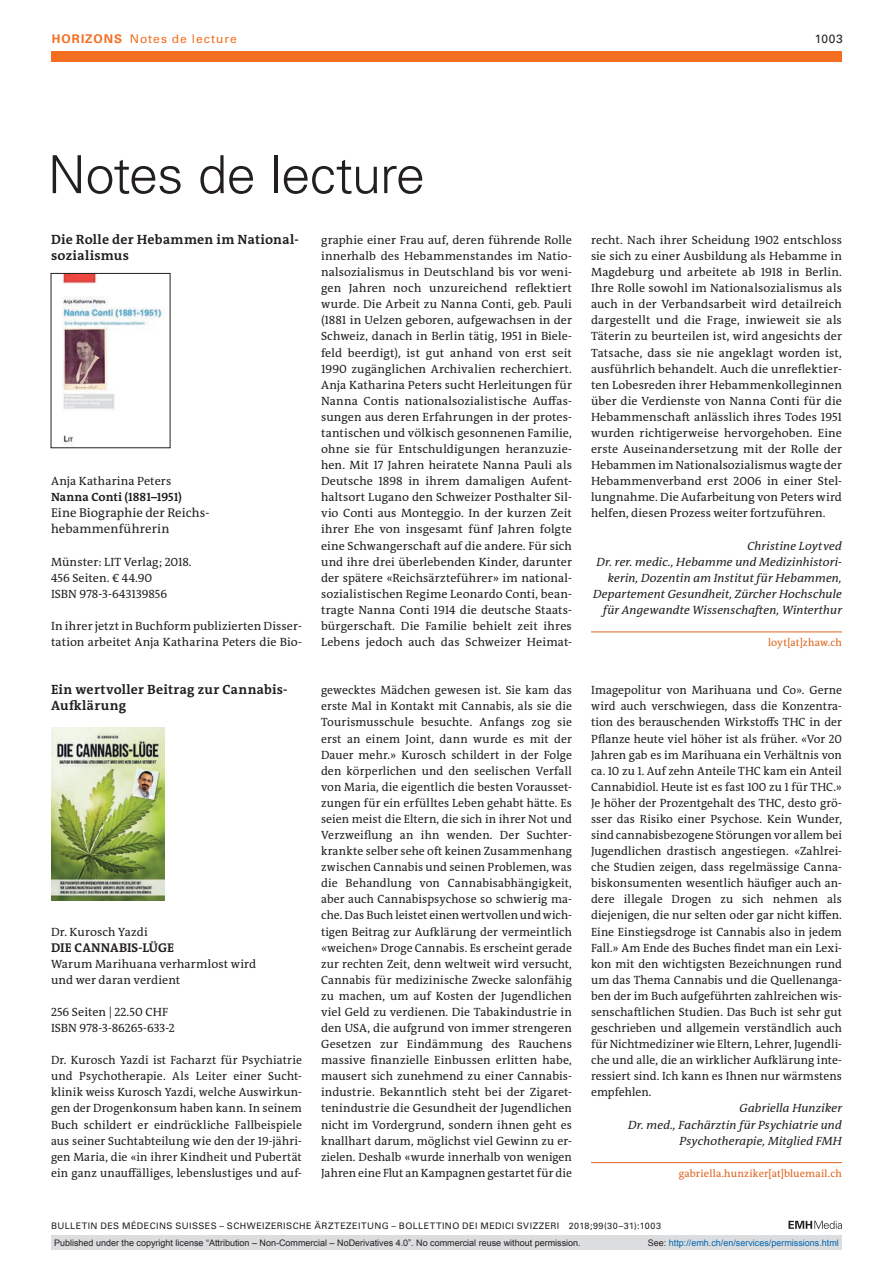
<style>
.page{position:relative;width:893px;height:1263px;background:#fff}
.page>*{position:absolute;margin:0;border:0;box-sizing:border-box;transform-origin:0 0}
.t1{font:300 52.5px "Univers LT Std";letter-spacing:-.02em;color:#231f20}
.t2{font:700 13.5px/16px "The Antiqua B W7";letter-spacing:.02em;color:#231f20}
.t3{font:12.75px/16px "The Antiqua B W5 Plain";letter-spacing:.005em;color:#231f20}
.t4{font:700 12.75px "The Antiqua B W7";color:#231f20}
.t5{font:12px/16px "The Antiqua B W5 Plain";letter-spacing:.01em;color:#231f20;text-align:justify}
.t6{font:italic 12px/16px "The Antiqua B W5 Plain";letter-spacing:.01em;color:#231f20;text-align:right}
.t7{font:12px "Univers LT Std";letter-spacing:.085em;color:#f36e21}
.t8{font:700 12px "The Antiqua B W7";color:#231f20}
.t9{font:12px "Univers LT Std";color:#231f20}
.t10{font:10.5px "The Antiqua B W5 Plain";letter-spacing:.015em;color:#dc641c}
.t11{font:9px "Arial";color:#231f20}
.t12{font:9px "Univers LT Std";letter-spacing:.05em;color:#231f20}
.t13{font:9px "Arial";color:#0166b3}
.s1{font-weight:700}
.s2{color:#231f20}
</style>
<div class="page">
<svg style="left:788px;top:1221px;width:54px;height:8px"></svg>
<hr style="left:591px;top:1162px;width:251px;height:1px;background:#dc641c">
<hr style="left:591px;top:632px;width:251px;height:1px;background:#dc641c">
<img style="left:51px;top:727px;width:114px;height:173px">
<img style="left:63px;top:275px;width:99px;height:168px">
<div style="left:51px;top:51px;width:791px;height:11px;background:#f36e21"></div>
<div style="left:51px;top:1235px;width:791px;height:15px;background:#dcdddf"></div>
<p class="t7" style="left:52px;top:31px;width:186px"><span class="s1">HORIZONS</span> Notes de lecture</p>
<p class="t9" style="left:815px;top:31px;width:30px">1003</p>
<h1 class="t1" style="left:48px;top:143px;width:379px">Notes de lecture</h1>
<p class="t2" style="left:51px;top:231px;width:249px">Die Rolle der Hebammen im National&shy;sozialismus</p>
<p class="t5" style="left:51px;top:473px;width:122px">Anja Katharina Peters</p>
<p class="t8" style="left:51px;top:489px;width:132px">Nanna Conti (1881–1951)</p>
<p class="t3" style="left:51px;top:505px;width:159px">Eine Biographie der Reichs&shy;hebammenführerin</p>
<p class="t5" style="left:51px;top:554px;width:142px;text-align:left">Münster: LIT Verlag; 2018.<br>456 Seiten. € 44.90<br>ISBN 978-3-643139856</p>
<p class="t5" style="left:51px;top:618px;width:252px">In ihrer jetzt in Buchform publizierten Disser&shy;tation arbeitet Anja Katharina Peters die Bio-</p>
<p class="t2" style="left:51px;top:682px;width:238px">Ein wertvoller Beitrag zur Cannabis-<br>Aufklärung</p>
<p class="t5" style="left:51px;top:923px;width:98px">Dr. Kurosch Yazdi</p>
<p class="t4" style="left:51px;top:939px;width:125px">DIE CANNABIS-LÜGE</p>
<p class="t5" style="left:51px;top:956px;width:207px">Warum Marihuana verharmlost wird und wer daran verdient</p>
<p class="t5" style="left:51px;top:1004px;width:125px">256 Seiten | 22.50 CHF<br>ISBN 978-3-86265-633-2</p>
<p class="t5" style="left:51px;top:1052px;width:252px">Dr. Kurosch Yazdi ist Facharzt für Psychiatrie und Psychotherapie. Als Leiter einer Sucht&shy;klinik weiss Kurosch Yazdi, welche Auswirkun&shy;gen der Drogenkonsum haben kann. In seinem Buch schildert er eindrückliche Fallbeispiele aus seiner Suchtabteilung wie den der 19-jähri&shy;gen Maria, die «in ihrer Kindheit und Pubertät ein ganz unauffälliges, lebenslustiges und auf-</p>
<p class="t5" style="left:321px;top:232px;width:252px">graphie einer Frau auf, deren führende Rolle innerhalb des Hebammenstandes im Natio&shy;nalsozialismus in Deutschland bis vor weni&shy;gen Jahren noch unzureichend reflektiert wurde. Die Arbeit zu Nanna Conti, geb. Pauli (1881 in Uelzen geboren, aufgewachsen in der Schweiz, danach in Berlin tätig, 1951 in Biele&shy;feld beerdigt), ist gut anhand von erst seit 1990 zugänglichen Archivalien recherchiert.<br>Anja Katharina Peters sucht Herleitungen für Nanna Contis nationalsozialistische Auffas&shy;sungen aus deren Erfahrungen in der protes&shy;tantischen und völkisch gesonnenen Familie, ohne sie für Entschuldigungen heranzuzie&shy;hen. Mit 17 Jahren heiratete Nanna Pauli als Deutsche 1898 in ihrem damaligen Aufent&shy;haltsort Lugano den Schweizer Posthalter Sil&shy;vio Conti aus Monteggio. In der kurzen Zeit ihrer Ehe von insgesamt fünf Jahren folgte eine Schwangerschaft auf die andere. Für sich und ihre drei überlebenden Kinder, darunter der spätere «Reichsärzteführer» im national&shy;sozialistischen Regime Leonardo Conti, bean&shy;tragte Nanna Conti 1914 die deutsche Staats&shy;bürgerschaft. Die Familie behielt zeit ihres Lebens jedoch auch das Schweizer Heimat-</p>
<p class="t5" style="left:591px;top:232px;width:252px">recht. Nach ihrer Scheidung 1902 entschloss sie sich zu einer Ausbildung als Hebamme in Magdeburg und arbeitete ab 1918 in Berlin.<br>Ihre Rolle sowohl im Nationalsozialismus als auch in der Verbandsarbeit wird detailreich dargestellt und die Frage, inwieweit sie als Täterin zu beurteilen ist, wird angesichts der Tatsache, dass sie nie angeklagt worden ist, ausführlich behandelt. Auch die unreflektier&shy;ten Lobesreden ihrer Hebammenkolleginnen über die Verdienste von Nanna Conti für die Hebammenschaft anlässlich ihres Todes 1951 wurden richtigerweise hervorgehoben. Eine erste Auseinandersetzung mit der Rolle der Hebammen im Nationalsozialismus wagte der Hebammenverband erst 2006 in einer Stel&shy;lungnahme. Die Aufarbeitung von Peters wird helfen, diesen Prozess weiter fortzuführen.</p>
<p class="t6" style="left:593px;top:538px;width:250px">Christine Loytved<br>Dr. rer. medic., Hebamme und Medizinhistori&shy;kerin, Dozentin am Institut für Hebammen, Departement Gesundheit, Zürcher Hochschule für Angewandte Wissenschaften, Winterthur</p>
<p class="t10" style="left:768px;top:636px;width:75px">loyt[at]zhaw.ch</p>
<p class="t5" style="left:321px;top:682px;width:252px">gewecktes Mädchen gewesen ist. Sie kam das erste Mal in Kontakt mit Cannabis, als sie die Tourismusschule besuchte. Anfangs zog sie erst an einem Joint, dann wurde es mit der Dauer mehr.» Kurosch schildert in der Folge den körperlichen und den seelischen Verfall von Maria, die eigentlich die besten Vorausset&shy;zungen für ein erfülltes Leben gehabt hätte. Es seien meist die Eltern, die sich in ihrer Not und Verzweiflung an ihn wenden. Der Suchter&shy;krankte selber sehe oft keinen Zusammenhang zwischen Cannabis und seinen Problemen, was die Behandlung von Cannabisabhängigkeit, aber auch Cannabispsychose so schwierig ma&shy;che. Das Buch leistet einen wertvollen und wich&shy;tigen Beitrag zur Aufklärung der vermeintlich «weichen» Droge Cannabis. Es erscheint gerade zur rechten Zeit, denn weltweit wird versucht, Cannabis für medizinische Zwecke salonfähig zu machen, um auf Kosten der Jugendlichen viel Geld zu verdienen. Die Tabakindustrie in den USA, die aufgrund von immer strengeren Gesetzen zur Eindämmung des Rauchens massive finanzielle Einbussen erlitten habe, mausert sich zunehmend zu einer Cannabis&shy;industrie. Bekanntlich steht bei der Zigaret&shy;tenindustrie die Gesundheit der Jugendlichen nicht im Vordergrund, sondern ihnen geht es knallhart darum, möglichst viel Gewinn zu er&shy;zielen. Deshalb «wurde innerhalb von wenigen Jahren eine Flut an Kampagnen gestartet für die</p>
<p class="t5" style="left:591px;top:682px;width:252px">Imagepolitur von Marihuana und Co». Gerne wird auch verschwiegen, dass die Konzentra&shy;tion des berauschenden Wirkstoffs THC in der Pflanze heute viel höher ist als früher. «Vor 20<br>Jahren gab es im Marihuana ein Verhältnis von ca. 10 zu 1. Auf zehn Anteile THC kam ein Anteil Cannabidiol. Heute ist es fast 100 zu 1 für THC.» Je höher der Prozentgehalt des THC, desto grö&shy;sser das Risiko einer Psychose. Kein Wunder, sind cannabisbezogene Störungen vor allem bei Jugendlichen drastisch angestiegen. «Zahlrei&shy;che Studien zeigen, dass regelmässige Canna&shy;biskonsumenten wesentlich häufiger auch an&shy;dere illegale Drogen zu sich nehmen als diejenigen, die nur selten oder gar nicht kiffen.<br>Eine Einstiegsdroge ist Cannabis also in jedem Fall.» Am Ende des Buches findet man ein Lexi&shy;kon mit den wichtigsten Bezeichnungen rund um das Thema Cannabis und die Quellenanga&shy;ben der im Buch aufgeführten zahlreichen wis&shy;senschaftlichen Studien. Das Buch ist sehr gut geschrieben und allgemein verständlich auch für Nichtmediziner wie Eltern, Lehrer, Jugendli&shy;che und alle, die an wirklicher Aufklärung inte&shy;ressiert sind. Ich kann es Ihnen nur wärmstens empfehlen.</p>
<p class="t6" style="left:628px;top:1100px;width:215px">Gabriella Hunziker<br>Dr. med., Fachärztin für Psychiatrie und<br>Psychotherapie, Mitglied FMH</p>
<p class="t10" style="left:679px;top:1166px;width:165px">gabriella.hunziker[at]bluemail.ch</p>
<p class="t12" style="left:51px;top:1220px;width:612px">BULLETIN DES MÉDECINS SUISSES – SCHWEIZERISCHE ÄRZTEZEITUNG – BOLLETTINO DEI MEDICI SVIZZERI 2018;99(30–31):1003</p>
<p class="t11" style="left:54px;top:1237px;width:528px">Published under the copyright license “Attribution – Non-Commercial – NoDerivatives 4.0”. No commercial reuse without permission.</p>
<p class="t13" style="left:648px;top:1237px;width:193px"><span class="s2">See:</span> http://emh.ch/en/services/permissions.html</p>
</div>
